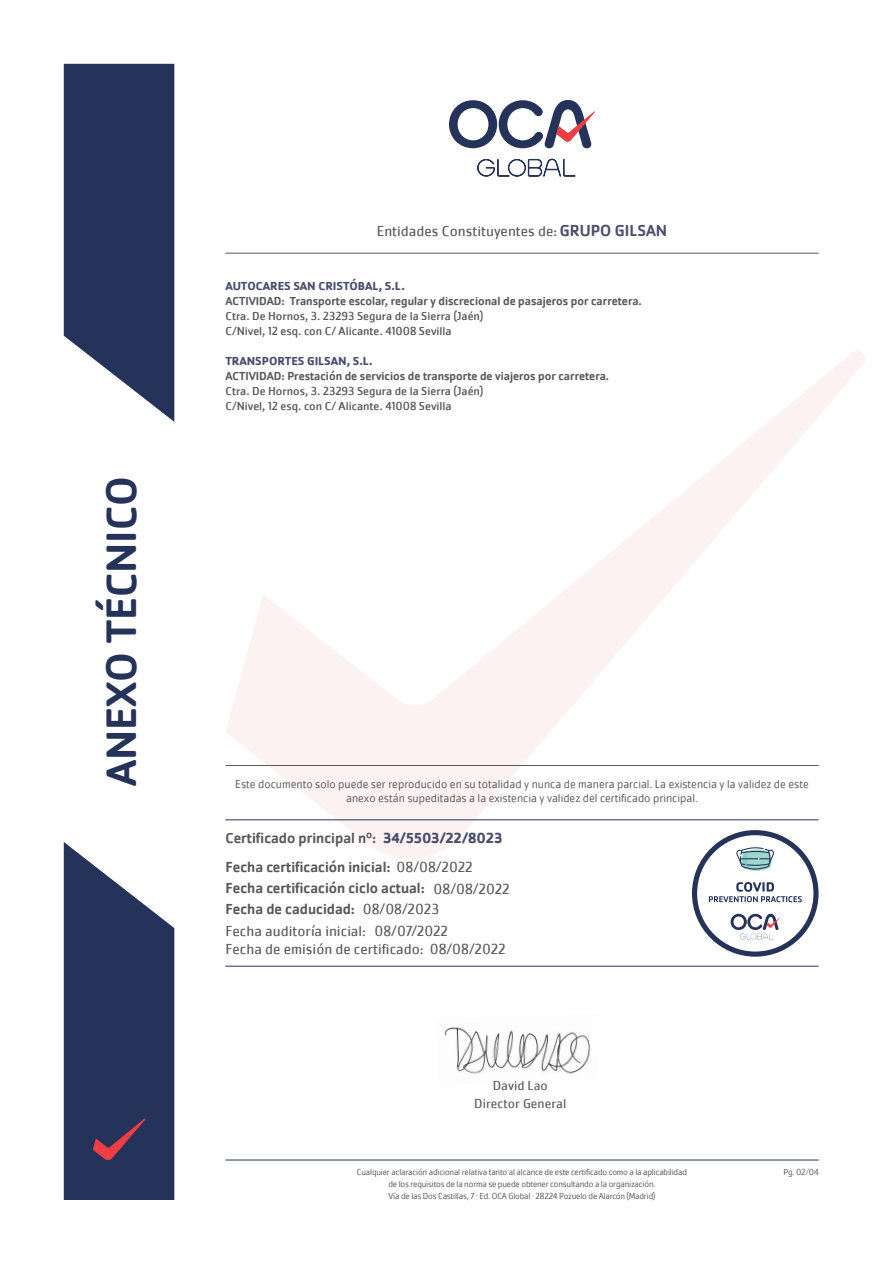
<style>
.page{position:relative;width:893px;height:1263px;background:#fff}
.page>*{position:absolute;margin:0;border:0;box-sizing:border-box;transform-origin:0 0}
.t1{font:500 43.95px "Cachet Pro";color:#25335a}
.t2{font:15px "Cachet Pro";color:#57585a}
.t3{font:500 15px "Cachet Pro";color:#57585a}
.t4{font:700 15px "Cachet Pro";color:#494e6e}
.t5{font:13.5px "Cachet Pro";color:#57585a}
.t6{font:12px "Cachet Pro";color:#57585a}
.t7{font:300 12px/14.4px "Cachet Pro";color:#57585a;text-align:center}
.t8{font:500 12px "Cachet Pro";color:#57585a}
.t9{font:700 12px "Cachet Pro";color:#494e6e}
.t10{font:300 9px "Cachet Pro";letter-spacing:-.02em;color:#57585a}
.s1{font-size:13.5px}
.s2{font-weight:500;font-size:16.5px;color:#494e6e}
.s3{font-weight:400}
</style>
<div class="page">
<svg style="left:225px;top:351px;width:640px;height:507px"></svg>
<svg style="left:64px;top:64px;width:110px;height:358px;background:#3f4b6d"></svg>
<svg style="left:449px;top:100px;width:146px;height:48px"></svg>
<svg style="left:477px;top:159px;width:99px;height:18px"></svg>
<svg style="left:64px;top:842px;width:110px;height:358px;background:#414b6d"></svg>
<hr style="left:225px;top:1160px;width:594px;height:1px;background:#25335a">
<hr style="left:225px;top:765px;width:594px;height:1px;background:#57585a">
<hr style="left:225px;top:253px;width:594px;height:1px;background:#57585a">
<img style="left:444px;top:1027px;width:147px;height:47px">
<hr style="left:225px;top:819px;width:594px;height:1px;background:#25335a">
<hr style="left:225px;top:966px;width:594px;height:1px;background:#25335a">
<svg style="left:692px;top:830px;width:127px;height:127px"></svg>
<p class="t1" style="left:96px;top:786px;width:311px;rotate:-90deg">ANEXO TÉCNICO</p>
<p class="t2" style="left:377px;top:222px;width:292px">Entidades Constituyentes de<span class="s1">:</span> <span class="s2">GRUPO GILSAN</span></p>
<p class="t9" style="left:225px;top:278px;width:181px">AUTOCARES SAN CRISTÓBAL, S.L.</p>
<p class="t8" style="left:225px;top:294px;width:418px">ACTIVIDAD: Transporte escolar, regular y discrecional de pasajeros por carretera.</p>
<p class="t6" style="left:225px;top:309px;width:259px">Ctra. De Hornos, 3. 23293 Segura de la Sierra (Jaén)</p>
<p class="t6" style="left:225px;top:324px;width:228px">C/Nivel, 12 esq. con C/ Alicante. 41008 Sevilla</p>
<p class="t9" style="left:225px;top:353px;width:149px">TRANSPORTES GILSAN, S.L.</p>
<p class="t8" style="left:225px;top:369px;width:385px">ACTIVIDAD: Prestación de servicios de transporte de viajeros por carretera.</p>
<p class="t6" style="left:225px;top:384px;width:259px">Ctra. De Hornos, 3. 23293 Segura de la Sierra (Jaén)</p>
<p class="t6" style="left:225px;top:399px;width:228px">C/Nivel, 12 esq. con C/ Alicante. 41008 Sevilla</p>
<p class="t7" style="left:235px;top:777px;width:575px">Este documento solo puede ser reproducido en su totalidad y nunca de manera parcial. La existencia y la validez de este anexo están supeditadas a la existencia y validez del certificado principal.</p>
<p class="t3" style="left:225px;top:829px;width:152px">Certificado principal nº:</p>
<p class="t4" style="left:383px;top:828px;width:121px">34/5503/22/8023</p>
<p class="t3" style="left:225px;top:858px;width:249px">Fecha certificación inicial: <span class="s3">08/08/2022</span></p>
<p class="t2" style="left:433px;top:879px;width:78px">08/08/2022</p>
<p class="t3" style="left:225px;top:879px;width:201px">Fecha certificación ciclo actual:</p>
<p class="t3" style="left:225px;top:900px;width:131px">Fecha de caducidad:</p>
<p class="t2" style="left:363px;top:900px;width:78px">08/08/2023</p>
<p class="t2" style="left:374px;top:922px;width:75px">08/07/2022</p>
<p class="t2" style="left:225px;top:940px;width:282px">Fecha de emisión de certificado: 08/08/2022</p>
<p class="t2" style="left:225px;top:922px;width:142px">Fecha auditoría inicial:</p>
<p class="t5" style="left:493px;top:1078px;width:56px">David Lao</p>
<p class="t5" style="left:474px;top:1095px;width:93px">Director General</p>
<p class="t10" style="left:357px;top:1166px;width:332px">Cualquier aclaración adicional relativa tanto al alcance de este certificado como a la aplicabilidad</p>
<p class="t10" style="left:388px;top:1178px;width:269px">de los requisitos de la norma se puede obtener consultando a la organización.</p>
<p class="t10" style="left:388px;top:1190px;width:268px">Vía de las Dos Castillas, 7 · Ed. OCA Global · 28224 Pozuelo de Alarcón (Madrid)</p>
<p class="t10" style="left:783px;top:1166px;width:37px">Pg. 02/04</p>
</div>
